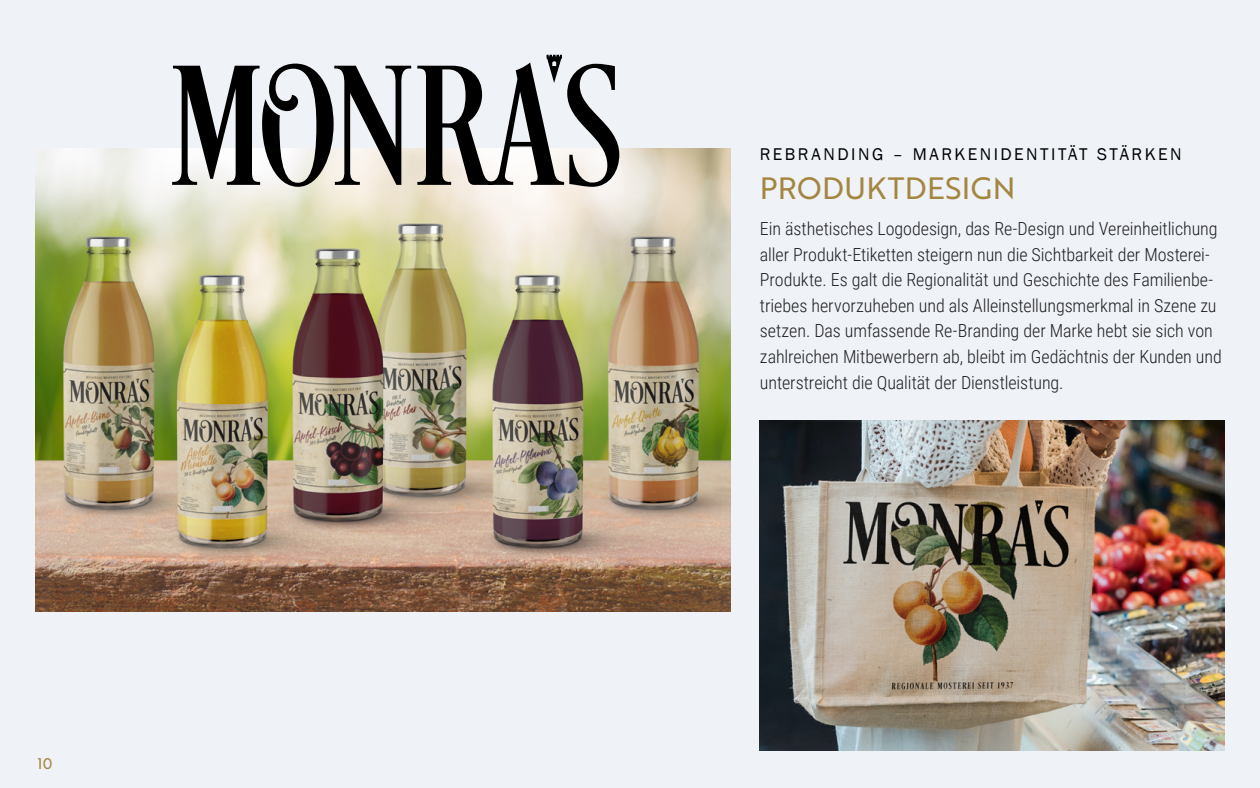
<style>
.page{position:relative;width:1260px;height:788px;background:#eff2f7}
.page>*{position:absolute;margin:0;border:0;box-sizing:border-box;transform-origin:0 0}
.t1{font:30px "Brother 1816 Regular";letter-spacing:.015em;color:#a48640}
.t2{font:300 18px/25.5px "Roboto Condensed";letter-spacing:-.005em;color:#1e1e20}
.t3{font:17.4px "Franklin Gothic";letter-spacing:.14em;color:#000}
.t4{font:15px "Brother 1816 Regular";color:#a48640}
</style>
<div class="page">
<img style="left:36px;top:148px;width:694px;height:463px">
<svg style="left:172px;top:62px;width:447px;height:125px"></svg>
<svg style="left:547px;top:55px;width:15px;height:28px"></svg>
<img style="left:760px;top:420px;width:465px;height:330px">
<p class="t4" style="left:38px;top:752px;width:17px">10</p>
<p class="t3" style="left:760px;top:144px;width:423px">REBRANDING – MARKENIDENTITÄT STÄRKEN</p>
<h1 class="t1" style="left:760px;top:166px;width:257px">PRODUKTDESIGN</h1>
<p class="t2" style="left:760px;top:215px;width:464px">Ein ästhetisches Logodesign, das Re-Design und Vereinheitlichung aller Produkt-Etiketten steigern nun die Sichtbarkeit der Mosterei-Produkte. Es galt die Regionalität und Geschichte des Familienbe&shy;triebes hervorzuheben und als Alleinstellungsmerkmal in Szene zu setzen. Das umfassende Re-Branding der Marke hebt sie sich von zahlreichen Mitbewerbern ab, bleibt im Gedächtnis der Kunden und unterstreicht die Qualität der Dienstleistung.</p>
</div>
